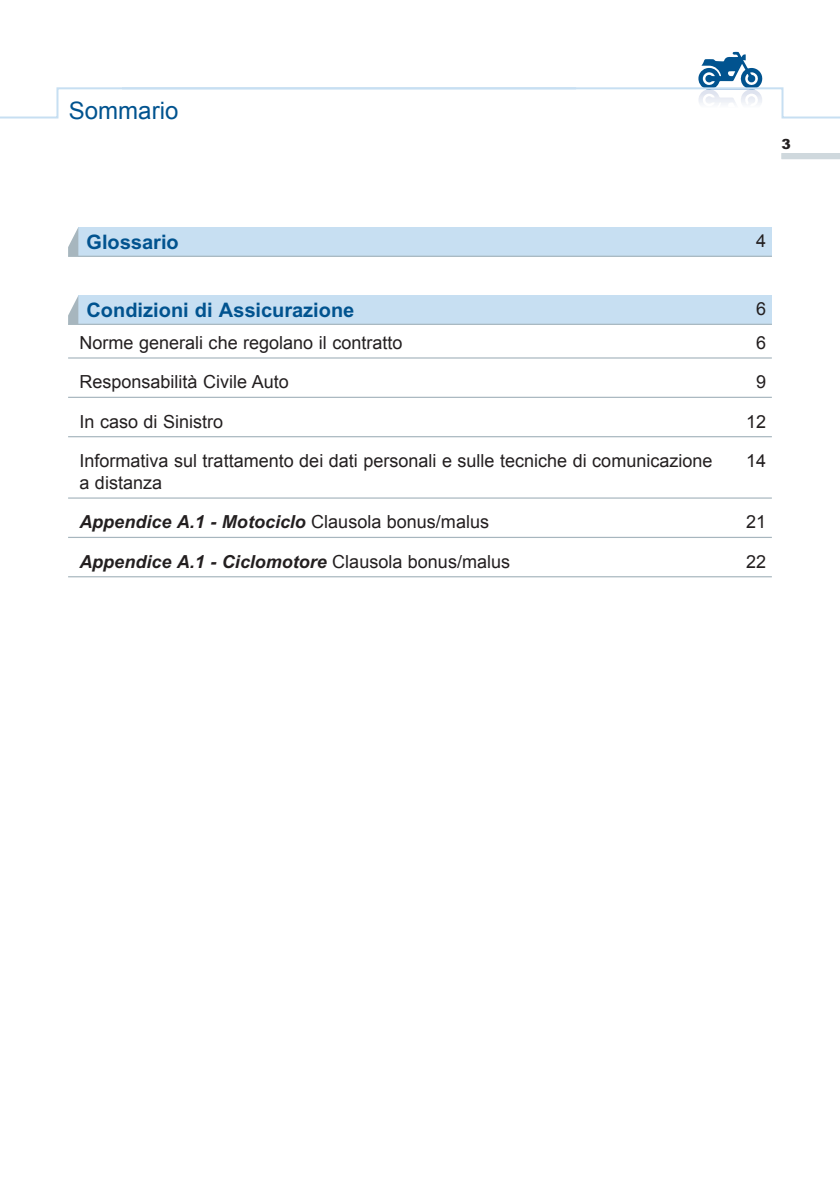
<style>
.page{position:relative;width:840px;height:1191px;background:#fff}
.page>*{position:absolute;margin:0;border:0;box-sizing:border-box;transform-origin:0 0}
.t1{font:24px "Arial";color:#01538f}
.t2{font:700 20px "Arial";color:#01538f}
.t3{font:18px "Arial";color:#231f20}
.t4{font:italic 700 18px "Arial";color:#231f20}
.t5{font:900 14px "Arial";color:#231f20}
.s1{font-weight:400;font-style:normal}
</style>
<div class="page">
<div style="left:78px;top:227px;width:693px;height:29px;background:#c7dff2"></div>
<svg style="left:68px;top:228px;width:10px;height:28px"></svg>
<div style="left:78px;top:295px;width:693px;height:30px;background:#c7dff2"></div>
<svg style="left:68px;top:296px;width:10px;height:28px"></svg>
<hr style="left:68px;top:256px;width:703px;height:1px;background:#a7b6be">
<hr style="left:68px;top:324px;width:703px;height:1px;background:#a7b6be">
<hr style="left:68px;top:357px;width:703px;height:1px;background:#a7b6be">
<hr style="left:68px;top:397px;width:703px;height:1px;background:#a7b6be">
<hr style="left:68px;top:436px;width:703px;height:1px;background:#a7b6be">
<hr style="left:68px;top:497px;width:703px;height:1px;background:#a7b6be">
<hr style="left:68px;top:537px;width:703px;height:1px;background:#a7b6be">
<hr style="left:68px;top:576px;width:703px;height:1px;background:#a7b6be">
<div style="left:781px;top:153px;width:58px;height:6px;background:#cfd8dd"></div>
<svg style="left:577px;top:51px;width:262px;height:68px"></svg>
<svg style="left:0;top:87px;width:577px;height:32px"></svg>
<p class="t1" style="left:69px;top:94px;width:111px">Sommario</p>
<p class="t5" style="left:781px;top:135px;width:11px">3</p>
<p class="t2" style="left:86px;top:230px;width:94px">Glossario</p>
<p class="t3" style="left:755px;top:229px;width:12px">4</p>
<p class="t2" style="left:86px;top:298px;width:269px">Condizioni di Assicurazione</p>
<p class="t3" style="left:755px;top:297px;width:12px">6</p>
<p class="t3" style="left:79px;top:331px;width:324px">Norme generali che regolano il contratto</p>
<p class="t3" style="left:755px;top:331px;width:12px">6</p>
<p class="t3" style="left:79px;top:370px;width:211px">Responsabilità Civile Auto</p>
<p class="t3" style="left:755px;top:370px;width:12px">9</p>
<p class="t3" style="left:79px;top:409px;width:145px">In caso di Sinistro</p>
<p class="t3" style="left:745px;top:409px;width:22px">12</p>
<p class="t3" style="left:79px;top:449px;width:634px">Informativa sul trattamento dei dati personali e sulle tecniche di comunicazione</p>
<p class="t3" style="left:745px;top:449px;width:22px">14</p>
<p class="t3" style="left:79px;top:471px;width:84px">a distanza</p>
<p class="t4" style="left:79px;top:511px;width:411px">Appendice A.1 - Motociclo <span class="s1">Clausola bonus/malus</span></p>
<p class="t3" style="left:745px;top:510px;width:22px">21</p>
<p class="t4" style="left:79px;top:550px;width:432px">Appendice A.1 - Ciclomotore <span class="s1">Clausola bonus/malus</span></p>
<p class="t3" style="left:745px;top:549px;width:22px">22</p>
</div>
